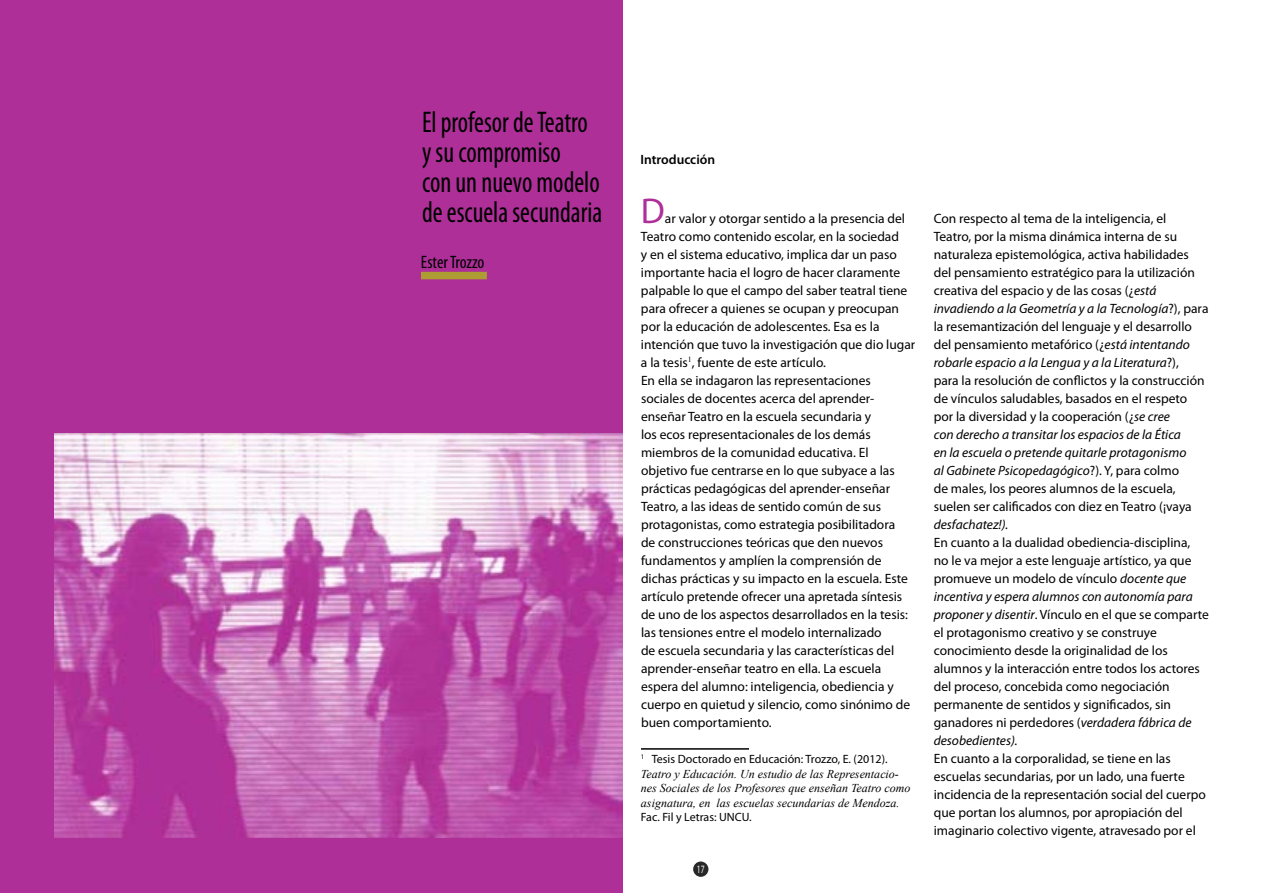
<style>
.page{position:relative;width:1263px;height:893px;background:#fff}
.page>*{position:absolute;margin:0;border:0;box-sizing:border-box;transform-origin:0 0}
.t1{font:36px "Myriad Pro";color:#ae2f98}
.t2{font:condensed 30px/30px "Myriad Pro";color:#000;scale:.9 1}
.t3{font:condensed 18px "Myriad Pro";letter-spacing:-.01em;color:#000}
.t4{font:13.5px/18px "Myriad Pro";color:#000}
.t5{font:italic 13.5px "Myriad Pro";color:#000}
.t6{font:600 13.5px "Myriad Pro";color:#000}
.t7{font:italic 12px/14.4px "Times New Roman";color:#000}
.t8{font:12px "Myriad Pro";color:#000}
.t9{font:11.25px "Myriad Pro";color:#fff;scale:.67 1}
.s1{font-style:italic}
</style>
<div class="page">
<div style="left:0;top:0;width:622px;height:893px;background:#ae2f98"></div>
<hr style="left:641px;top:748px;width:108px;height:2px;background:#000">
<div style="left:421px;top:272px;width:66px;height:7px;background:#ad9d33"></div>
<img style="left:54px;top:434px;width:568px;height:404px">
<div style="left:693px;top:861px;width:15px;height:16px;background:#292829;border-radius:50%"></div>
<h2 class="t2" style="left:422px;top:107px;width:202px">El profesor de Teatro y su compromiso<br>con un nuevo modelo de escuela secundaria</h2>
<h3 class="t3" style="left:421px;top:251px;width:65px">Ester Trozzo</h3>
<p class="t6" style="left:640px;top:151px;width:76px">Introducción</p>
<h1 class="t1" style="left:641px;top:188px;width:25px">D</h1>
<p class="t4" style="left:641px;top:209px;width:276px;text-indent:24px">ar valor y otorgar sentido a la presencia del Teatro como contenido escolar, en la sociedad<br>y en el sistema educativo, implica dar un paso importante hacia el logro de hacer claramente palpable lo que el campo del saber teatral tiene para ofrecer a quienes se ocupan y preocupan por la educación de adolescentes. Esa es la intención que tuvo la investigación que dio lugar a la tesis<sup>1</sup>, fuente de este artículo.<br>En ella se indagaron las representaciones sociales de docentes acerca del aprender&shy;enseñar Teatro en la escuela secundaria y<br>los ecos representacionales de los demás miembros de la comunidad educativa. El objetivo fue centrarse en lo que subyace a las prácticas pedagógicas del aprender-enseñar Teatro, a las ideas de sentido común de sus protagonistas, como estrategia posibilitadora<br>de construcciones teóricas que den nuevos fundamentos y amplíen la comprensión de dichas prácticas y su impacto en la escuela. Este artículo pretende ofrecer una apretada síntesis de uno de los aspectos desarrollados en la tesis: las tensiones entre el modelo internalizado<br>de escuela secundaria y las características del aprender-enseñar teatro en ella. La escuela espera del alumno: inteligencia, obediencia y cuerpo en quietud y silencio, como sinónimo de buen comportamiento.</p>
<p class="t8" style="left:641px;top:752px;width:248px"><sup>1</sup> Tesis Doctorado en Educación: Trozzo, E. (2012).</p>
<p class="t7" style="left:641px;top:766px;width:271px">Teatro y Educación. Un estudio de las Representacio&shy;nes Sociales de los Profesores que enseñan Teatro como asignatura, en las escuelas secundarias de Mendoza.</p>
<p class="t8" style="left:641px;top:809px;width:112px">Fac. Fil y Letras: UNCU.</p>
<p class="t9" style="left:697px;top:862px;width:13px">17</p>
<p class="t4" style="left:934px;top:209px;width:276px">Con respecto al tema de la inteligencia, el<br>Teatro, por la misma dinámica interna de su naturaleza epistemológica, activa habilidades del pensamiento estratégico para la utilización creativa del espacio y de las cosas (¿<span class="s1">está invadiendo a la Geometría y a la Tecnología</span>?), para la resemantización del lenguaje y el desarrollo del pensamiento metafórico (¿<span class="s1">está intentando robarle espacio a la Lengua y a la Literatura</span>?),<br>para la resolución de conflictos y la construcción de vínculos saludables, basados en el respeto por la diversidad y la cooperación (¿<span class="s1">se cree<br>con derecho a transitar los espacios de la Ética<br>en la escuela o pretende quitarle protagonismo<br>al Gabinete Psicopedagógico</span>?). Y, para colmo<br>de males, los peores alumnos de la escuela, suelen ser calificados con diez en Teatro (¡vaya</p>
<p class="t5" style="left:934px;top:516px;width:76px">desfachatez!).</p>
<p class="t4" style="left:934px;top:533px;width:277px">En cuanto a la dualidad obediencia-disciplina,<br>no le va mejor a este lenguaje artístico, ya que promueve un modelo de vínculo <span class="s1">docente que incentiva y espera alumnos con autonomía para proponer y disentir</span>. Vínculo en el que se comparte el protagonismo creativo y se construye conocimiento desde la originalidad de los alumnos y la interacción entre todos los actores del proceso, concebida como negociación permanente de sentidos y significados, sin ganadores ni perdedores (<span class="s1">verdadera fábrica de desobedientes).</span></p>
<p class="t4" style="left:934px;top:749px;width:274px">En cuanto a la corporalidad, se tiene en las escuelas secundarias, por un lado, una fuerte incidencia de la representación social del cuerpo que portan los alumnos, por apropiación del imaginario colectivo vigente, atravesado por el</p>
</div>
